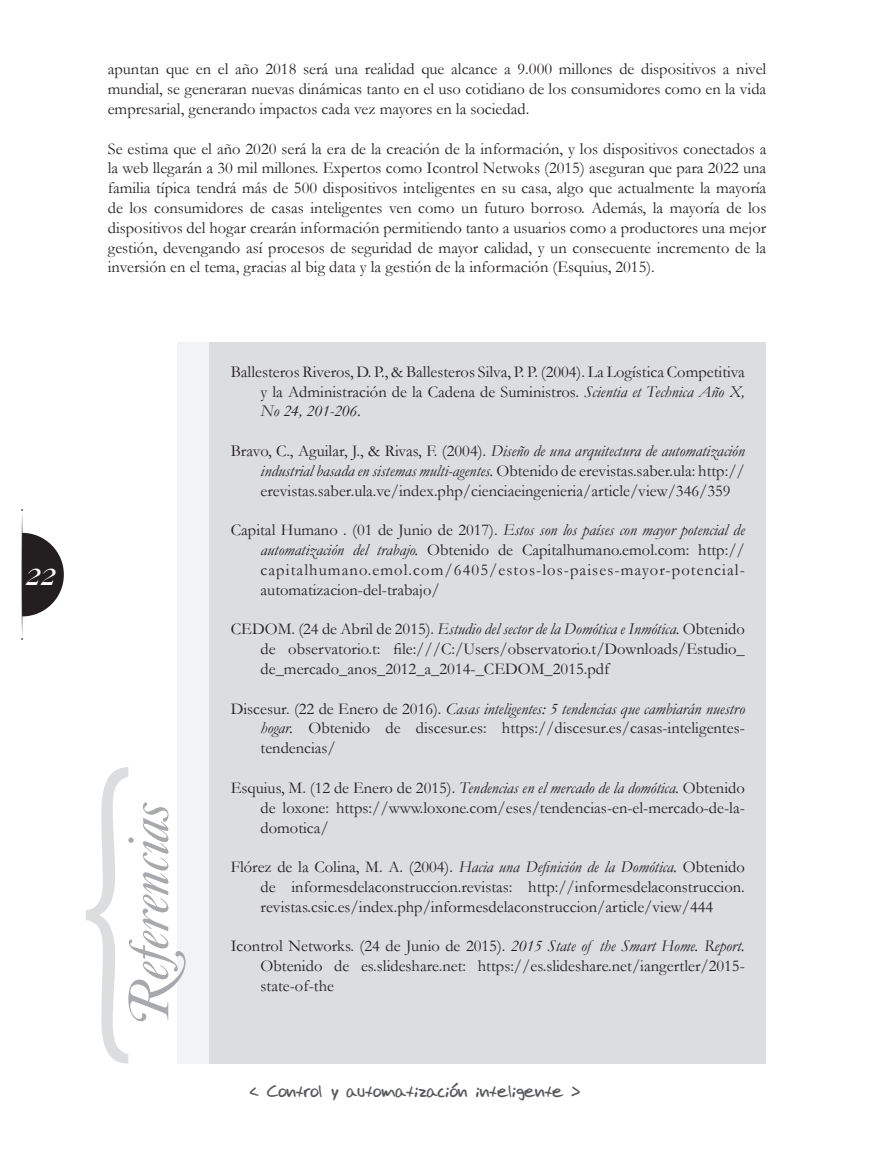
<style>
.page{position:relative;width:872px;height:1149px;background:#fff}
.page>*{position:absolute;margin:0;border:0;box-sizing:border-box;transform-origin:0 0}
.t1{font:italic 37.5px "Caslon No 540 Swa D";color:#fff}
.Referencias{font:16.5px/19.8px "Garamond";color:#231f20;text-align:justify}
.CT_Mercatec{font:16.5px/19.8px "Garamond";color:#231f20;text-align:justify}
.t2{font:16.5px "Jose Fernandez";color:#57585a}
.s1{font-style:italic}
</style>
<div class="page">
<svg style="left:21px;top:509px;width:43px;height:130px"></svg>
<div style="left:177px;top:342px;width:589px;height:721px;background:#dcdddf"></div>
<div style="left:177px;top:342px;width:31px;height:721px;background:#f2f3f4"></div>
<svg style="left:86px;top:767px;width:100px;height:296px"></svg>
<h1 class="t1" style="left:27px;top:552px;width:31px">22</h1>
<p class="CT_Mercatec" style="left:108px;top:59px;width:660px">apuntan que en el año 2018 será una realidad que alcance a 9.000 millones de dispositivos a nivel mundial, se generaran nuevas dinámicas tanto en el uso cotidiano de los consumidores como en la vida empresarial, generando impactos cada vez mayores en la sociedad.</p>
<p class="CT_Mercatec" style="left:108px;top:138px;width:660px">Se estima que el año 2020 será la era de la creación de la información, y los dispositivos conectados a la web llegarán a 30 mil millones. Expertos como Icontrol Netwoks (2015) aseguran que para 2022 una familia típica tendrá más de 500 dispositivos inteligentes en su casa, algo que actualmente la mayoría de los consumidores de casas inteligentes ven como un futuro borroso. Además, la mayoría de los dispositivos del hogar crearán información permitiendo tanto a usuarios como a productores una mejor gestión, devengando así procesos de seguridad de mayor calidad, y un consecuente incremento de la inversión en el tema, gracias al big data y la gestión de la información (Esquius, 2015).</p>
<p class="Referencias" style="left:260px;top:361px;width:486px;text-indent:-30px">Ballesteros Riveros, D. P., &amp; Ballesteros Silva, P. P. (2004). La Logística Competitiva y la Administración de la Cadena de Suministros. <span class="s1">Scientia et Technica Año X, No 24, 201-206.</span></p>
<p class="Referencias" style="left:260px;top:440px;width:486px;text-indent:-30px">Bravo, C., Aguilar, J., &amp; Rivas, F. (2004). <span class="s1">Diseño de una arquitectura de automatización industrial basada en sistemas multi-agentes.</span> Obtenido de erevistas.saber.ula: http:// erevistas.saber.ula.ve/index.php/cienciaeingenieria/article/view/346/359</p>
<p class="Referencias" style="left:260px;top:519px;width:486px;text-indent:-30px">Capital Humano . (01 de Junio de 2017). <span class="s1">Estos son los países con mayor potencial de automatización del trabajo.</span> Obtenido de Capitalhumano.emol.com: http:// capitalhumano.emol.com/6405/estos-los-paises-mayor-potencial&shy;automatizacion-del-trabajo/</p>
<p class="Referencias" style="left:260px;top:618px;width:486px;text-indent:-30px">CEDOM. (24 de Abril de 2015). <span class="s1">Estudio del sector de la Domótica e Inmótica.</span> Obtenido de observatorio.t: file:///C:/Users/observatorio.t/Downloads/Estudio_ de_mercado_anos_2012_a_2014-_CEDOM_2015.pdf</p>
<p class="Referencias" style="left:260px;top:698px;width:486px;text-indent:-30px">Discesur. (22 de Enero de 2016). <span class="s1">Casas inteligentes: 5 tendencias que cambiarán nuestro hogar.</span> Obtenido de discesur.es: https://discesur.es/casas-inteligentes&shy;tendencias/</p>
<p class="Referencias" style="left:260px;top:777px;width:486px;text-indent:-30px">Esquius, M. (12 de Enero de 2015). <span class="s1">Tendencias en el mercado de la domótica.</span> Obtenido de loxone: https://www.loxone.com/eses/tendencias-en-el-mercado-de-la&shy;domotica/</p>
<p class="Referencias" style="left:260px;top:856px;width:486px;text-indent:-30px">Flórez de la Colina, M. A. (2004). <span class="s1">Hacia una Definición de la Domótica.</span> Obtenido de informesdelaconstruccion.revistas: http://informesdelaconstruccion. revistas.csic.es/index.php/informesdelaconstruccion/article/view/444</p>
<p class="Referencias" style="left:260px;top:935px;width:486px;text-indent:-30px">Icontrol Networks. (24 de Junio de 2015). <span class="s1">2015 State of the Smart Home. Report.<br></span>Obtenido de es.slideshare.net: https://es.slideshare.net/iangertler/2015- state-of-the</p>
<p class="t2" style="left:250px;top:1081px;width:331px">&lt; Control y automatización inteligente &gt;</p>
</div>
